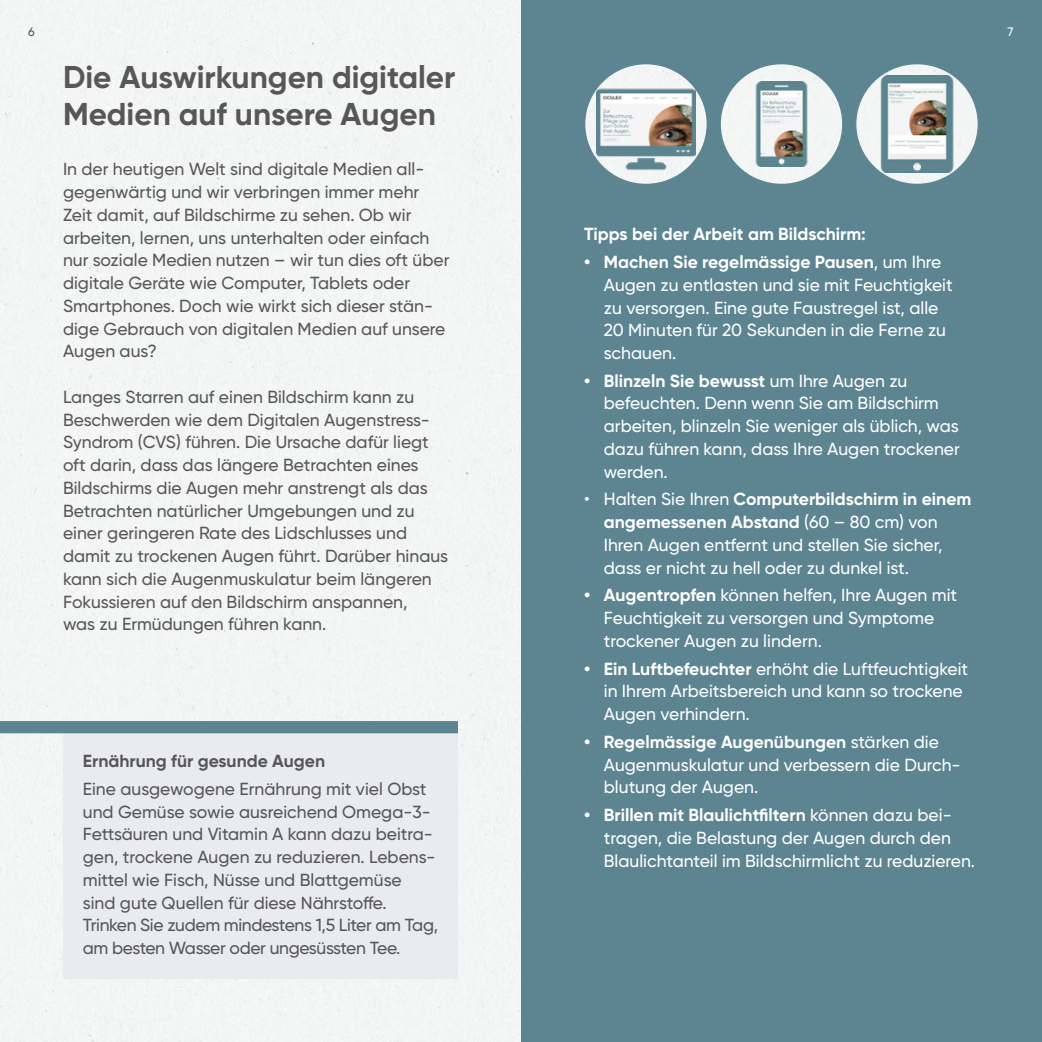
<style>
.page{position:relative;width:1042px;height:1042px;background:#fff}
.page>*{position:absolute;margin:0;border:0;box-sizing:border-box;transform-origin:0 0}
.t1{font:700 31.5px/36.8px "Gilroy";color:#575756}
.t2{font:500 17.5px/22.8px "Gilroy";color:#575756}
.t3{font:500 17.5px/22.8px "Gilroy";color:#fff}
.t4{font:700 17.5px "Gilroy";color:#fff}
.t5{font:700 17.5px "Gilroy";color:#575756}
.t6{font:500 12.25px "Gilroy";color:#575756}
.t7{font:500 12.25px "Gilroy";color:#fff}
.s1{font-weight:700}
</style>
<div class="page">
<div style="left:521px;top:0;width:521px;height:1042px;background:#5c8591"></div>
<div style="left:63px;top:733px;width:395px;height:246px;background:#e9ebee"></div>
<div style="left:0;top:721px;width:458px;height:12px;background:#5c8591"></div>
<img style="left:586px;top:65px;width:120px;height:118px">
<img style="left:721px;top:65px;width:120px;height:118px">
<img style="left:857px;top:65px;width:120px;height:118px">
<img style="left:596px;top:80px;width:99px;height:99px">
<img style="left:739px;top:81px;width:85px;height:86px">
<img style="left:868px;top:76px;width:97px;height:96px">
<p class="t6" style="left:28px;top:24px;width:8px">6</p>
<p class="t7" style="left:1007px;top:24px;width:8px">7</p>
<h1 class="t1" style="left:63px;top:59px;width:394px">Die Auswirkungen digitaler<br>Medien auf unsere Augen</h1>
<p class="t2" style="left:63px;top:158px;width:388px">In der heutigen Welt sind digitale Medien all&shy;gegenwärtig und wir verbringen immer mehr Zeit damit, auf Bildschirme zu sehen. Ob wir arbeiten, lernen, uns unterhalten oder einfach nur soziale Medien nutzen – wir tun dies oft über digitale Geräte wie Computer, Tablets oder Smartphones. Doch wie wirkt sich dieser stän&shy;dige Gebrauch von digitalen Medien auf unsere Augen aus?</p>
<p class="t2" style="left:63px;top:385px;width:387px">Langes Starren auf einen Bildschirm kann zu Beschwerden wie dem Digitalen Augenstress-Syndrom (CVS) führen. Die Ursache dafür liegt oft darin, dass das längere Betrachten eines Bildschirms die Augen mehr anstrengt als das Betrachten natürlicher Umgebungen und zu einer geringeren Rate des Lidschlusses und damit zu trockenen Augen führt. Darüber hinaus kann sich die Augenmuskulatur beim längeren Fokussieren auf den Bildschirm anspannen,<br>was zu Ermüdungen führen kann.</p>
<p class="t5" style="left:83px;top:750px;width:244px">Ernährung für gesunde Augen</p>
<p class="t2" style="left:83px;top:777px;width:357px">Eine ausgewogene Ernährung mit viel Obst und Gemüse sowie ausreichend Omega-3- Fettsäuren und Vitamin A kann dazu beitra&shy;gen, trockene Augen zu reduzieren. Lebens&shy;mittel wie Fisch, Nüsse und Blattgemüse sind gute Quellen für diese Nährstoffe.<br>Trinken Sie zudem mindestens 1,5 Liter am Tag, am besten Wasser oder ungesüssten Tee.</p>
<p class="t4" style="left:584px;top:223px;width:283px">Tipps bei der Arbeit am Bildschirm:</p>
<p class="t3" style="left:604px;top:250px;width:350px;text-indent:-20px"><span class="s1">• Machen Sie regelmässige Pausen</span>, um Ihre Augen zu entlasten und sie mit Feuchtigkeit zu versorgen. Eine gute Faustregel ist, alle 20 Minuten für 20 Sekunden in die Ferne zu schauen.</p>
<p class="t3" style="left:604px;top:369px;width:357px;text-indent:-20px"><span class="s1">• Blinzeln Sie bewusst</span> um Ihre Augen zu befeuchten. Denn wenn Sie am Bildschirm arbeiten, blinzeln Sie weniger als üblich, was dazu führen kann, dass Ihre Augen trockener werden.</p>
<p class="t3" style="left:604px;top:488px;width:369px;text-indent:-20px">• Halten Sie Ihren <span class="s1">Computerbildschirm in einem angemessenen Abstand</span> (60 – 80 cm) von Ihren Augen entfernt und stellen Sie sicher, dass er nicht zu hell oder zu dunkel ist.</p>
<p class="t3" style="left:604px;top:584px;width:355px;text-indent:-20px"><span class="s1">• Augentropfen</span> können helfen, Ihre Augen mit<br>Feuchtigkeit zu versorgen und Symptome trockener Augen zu lindern.</p>
<p class="t3" style="left:604px;top:657px;width:366px;text-indent:-20px"><span class="s1">• Ein Luftbefeuchter</span> erhöht die Luftfeuchtigkeit in Ihrem Arbeitsbereich und kann so trockene<br>Augen verhindern.</p>
<p class="t3" style="left:604px;top:730px;width:358px;text-indent:-20px"><span class="s1">• Regelmässige Augenübungen</span> stärken die<br>Augenmuskulatur und verbessern die Durch&shy;blutung der Augen.</p>
<p class="t3" style="left:604px;top:803px;width:373px;text-indent:-20px"><span class="s1">• Brillen mit Blaulichtfiltern</span> können dazu bei&shy;tragen, die Belastung der Augen durch den<br>Blaulichtanteil im Bildschirmlicht zu reduzieren.</p>
</div>
